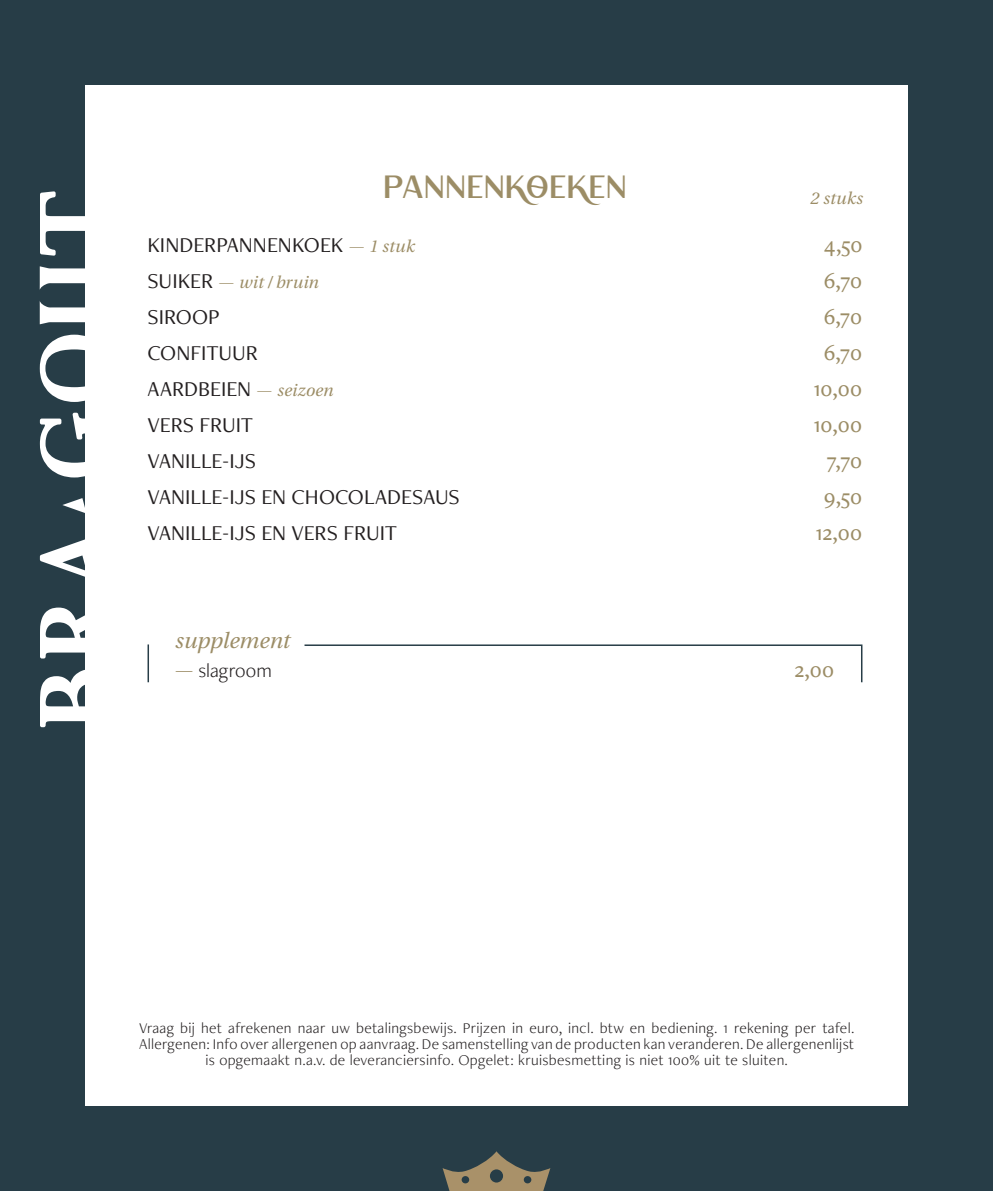
<style>
.page{position:relative;width:993px;height:1191px;background:#fff}
.page>*{position:absolute;margin:0;border:0;box-sizing:border-box;transform-origin:0 0}
.t1{font:32px "Rodano";letter-spacing:.05em;color:#9c8d66}
.t2{font:22px "Freight Neo Pro";letter-spacing:-.005em;color:#231f20}
.t3{font:500 22px "Freight Neo Pro";letter-spacing:-.01em;color:#9c8d66}
.t4{font:italic 22px "Utopia";letter-spacing:-.005em;color:#9c8d66}
.t5{font:300 20px "Freight Neo Pro";letter-spacing:.005em;color:#231f20}
.t6{font:italic 17px "Utopia";color:#9c8d66}
.t7{font:300 15.6px/16px "Freight Neo Pro";letter-spacing:.02em;color:#231f20;text-align:center}
.s1{font-weight:300;font-size:17px;color:#9c8d66}
.s2{font-family:"Utopia";font-style:italic;font-size:17px;color:#9c8d66}
.s3{font-family:"Freight Neo Pro";font-style:normal;font-size:22px;color:#231f20}
.s4{font-family:"Freight Neo Pro";font-weight:300;font-style:normal}
.s5{color:#9c8d66}
</style>
<div class="page">
<div style="left:0;top:0;width:992px;height:1191px;background:#273d47"></div>
<div style="left:85px;top:85px;width:822px;height:1021px;background:#fff"></div>
<svg style="left:40px;top:669px;width:45px;height:58px"></svg>
<svg style="left:40px;top:607px;width:45px;height:51px"></svg>
<svg style="left:40px;top:539px;width:45px;height:38px"></svg>
<svg style="left:62px;top:498px;width:23px;height:15px"></svg>
<svg style="left:40px;top:413px;width:45px;height:64px"></svg>
<svg style="left:40px;top:335px;width:45px;height:67px"></svg>
<svg style="left:40px;top:191px;width:45px;height:65px"></svg>
<svg style="left:40px;top:266px;width:45px;height:58px"></svg>
<svg style="left:442px;top:1151px;width:108px;height:40px"></svg>
<hr style="left:147px;top:644px;width:2px;height:38px;background:#273d47">
<svg style="left:304px;top:644px;width:558px;height:39px"></svg>
<h1 class="t1" style="left:384px;top:168px;width:243px">PANNENKOEKEN</h1>
<p class="t6" style="left:809px;top:189px;width:54px">2 stuks</p>
<h2 class="t2" style="left:147px;top:230px;width:268px">KINDERPANNENKOEK <span class="s1">—</span> <span class="s2">1 stuk</span></h2>
<h2 class="t3" style="left:823px;top:230px;width:40px">4,50</h2>
<p class="t6" style="left:147px;top:273px;width:172px"><span class="s3">SUIKER</span> <span class="s4">—</span> wit / bruin</p>
<h2 class="t3" style="left:823px;top:266px;width:40px">6,70</h2>
<h2 class="t2" style="left:147px;top:302px;width:74px">SIROOP</h2>
<h2 class="t3" style="left:823px;top:302px;width:40px">6,70</h2>
<h2 class="t2" style="left:147px;top:338px;width:112px">CONFITUUR</h2>
<h2 class="t3" style="left:823px;top:338px;width:40px">6,70</h2>
<h2 class="t2" style="left:147px;top:374px;width:187px">AARDBEIEN <span class="s1">—</span> <span class="s2">seizoen</span></h2>
<h2 class="t3" style="left:813px;top:374px;width:50px">10,00</h2>
<h2 class="t2" style="left:147px;top:410px;width:107px">VERS FRUIT</h2>
<h2 class="t3" style="left:813px;top:410px;width:50px">10,00</h2>
<h2 class="t2" style="left:147px;top:446px;width:110px">VANILLE-IJS</h2>
<h2 class="t3" style="left:826px;top:446px;width:37px">7,70</h2>
<h2 class="t2" style="left:147px;top:482px;width:314px">VANILLE-IJS EN CHOCOLADESAUS</h2>
<h2 class="t3" style="left:823px;top:482px;width:40px">9,50</h2>
<h2 class="t2" style="left:147px;top:518px;width:251px">VANILLE-IJS EN VERS FRUIT</h2>
<h2 class="t3" style="left:815px;top:518px;width:48px">12,00</h2>
<h2 class="t4" style="left:175px;top:629px;width:116px">supplement</h2>
<p class="t5" style="left:175px;top:656px;width:99px"><span class="s5">—</span> slagroom</p>
<h2 class="t3" style="left:794px;top:654px;width:41px">2,00</h2>
<p class="t7" style="left:139px;top:1019px;width:716px">Vraag bij het afrekenen naar uw betalingsbewijs. Prijzen in euro, incl. btw en bediening. 1 rekening per tafel.<br>Allergenen: Info over allergenen op aanvraag. De samenstelling van de producten kan veranderen. De allergenenlijst is opgemaakt n.a.v. de leveranciersinfo. Opgelet: kruisbesmetting is niet 100% uit te sluiten.</p>
</div>
